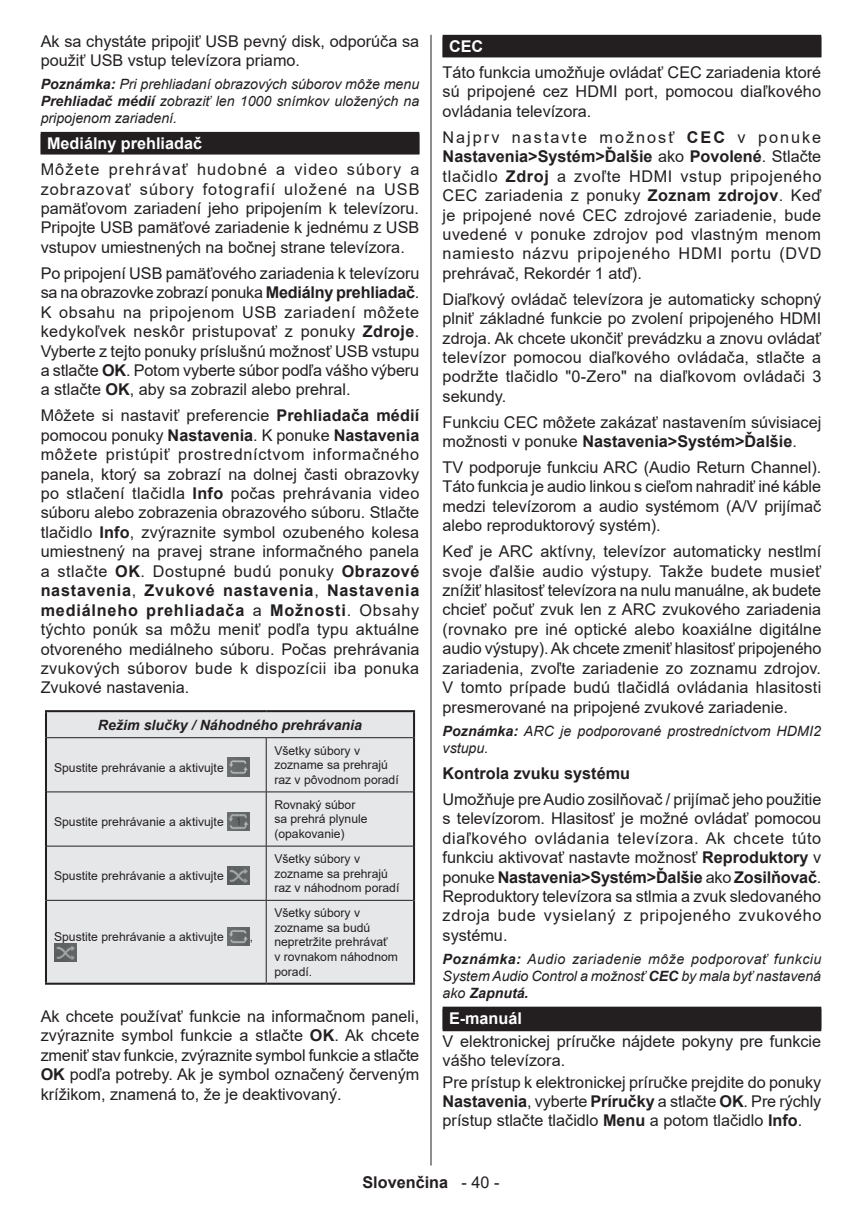
<style>
.page{position:relative;width:862px;height:1212px;background:#fff}
.page>*{position:absolute;margin:0;border:0;box-sizing:border-box;transform-origin:0 0}
.t1{font:16.2px/19.3px "Arial";color:#231f20;text-align:justify}
.t2{font:700 16.2px "Arial";color:#231f20}
.t3{font:700 16.2px "Arial";color:#fff}
.t4{font:italic 14.17px/17.1px "Arial";color:#231f20;text-align:justify}
.t5{font:italic 700 14.17px "Arial";color:#231f20}
.t6{font:12.15px/14.6px "Arial";color:#231f20}
.s1{font-weight:700}
.s2{font-weight:400}
</style>
<div class="page">
<hr style="left:430px;top:35px;width:1px;height:1130px;background:#231f20">
<div style="left:41px;top:132px;width:378px;height:22px;background:#231f20"></div>
<div style="left:47px;top:712px;width:366px;height:271px;background:#e6e7e9"></div>
<hr style="left:45px;top:710px;width:221px;height:2px;background:#231f20">
<hr style="left:45px;top:712px;width:2px;height:26px;background:#231f20">
<hr style="left:266px;top:710px;width:149px;height:2px;background:#231f20">
<hr style="left:45px;top:738px;width:2px;height:54px;background:#231f20">
<hr style="left:413px;top:738px;width:2px;height:54px;background:#231f20">
<hr style="left:45px;top:792px;width:2px;height:54px;background:#231f20">
<hr style="left:413px;top:792px;width:2px;height:54px;background:#231f20">
<hr style="left:45px;top:846px;width:2px;height:54px;background:#231f20">
<hr style="left:413px;top:846px;width:2px;height:54px;background:#231f20">
<hr style="left:45px;top:900px;width:2px;height:83px;background:#231f20">
<hr style="left:413px;top:900px;width:2px;height:83px;background:#231f20">
<hr style="left:45px;top:983px;width:221px;height:2px;background:#231f20">
<hr style="left:266px;top:983px;width:149px;height:2px;background:#231f20">
<hr style="left:47px;top:737px;width:219px;height:1px;background:#231f20">
<hr style="left:266px;top:737px;width:147px;height:1px;background:#231f20">
<hr style="left:266px;top:738px;width:1px;height:54px;background:#231f20">
<hr style="left:47px;top:791px;width:219px;height:1px;background:#231f20">
<hr style="left:266px;top:791px;width:147px;height:1px;background:#231f20">
<hr style="left:266px;top:792px;width:1px;height:54px;background:#231f20">
<hr style="left:47px;top:846px;width:219px;height:1px;background:#231f20">
<hr style="left:413px;top:712px;width:2px;height:26px;background:#231f20">
<hr style="left:266px;top:846px;width:147px;height:1px;background:#231f20">
<hr style="left:266px;top:846px;width:1px;height:54px;background:#231f20">
<hr style="left:47px;top:900px;width:219px;height:1px;background:#231f20">
<hr style="left:266px;top:900px;width:147px;height:1px;background:#231f20">
<hr style="left:266px;top:900px;width:1px;height:83px;background:#231f20">
<img style="left:227px;top:758px;width:23px;height:18px">
<img style="left:227px;top:812px;width:23px;height:19px">
<img style="left:227px;top:866px;width:23px;height:19px">
<img style="left:227px;top:927px;width:23px;height:18px">
<img style="left:54px;top:943px;width:23px;height:19px">
<div style="left:442px;top:35px;width:378px;height:22px;background:#231f20"></div>
<div style="left:442px;top:1007px;width:378px;height:22px;background:#231f20"></div>
<div style="left:442px;top:1009px;width:378px;height:22px;background:#231f20"></div>
<p class="t1" style="left:41px;top:31px;width:380px">Ak sa chystáte pripojiť USB pevný disk, odporúča sa použiť USB vstup televízora priamo.</p>
<p class="t4" style="left:41px;top:76px;width:380px"><span class="s1">Poznámka:</span> Pri prehliadaní obrazových súborov môže menu <span class="s1">Prehliadač médií</span> zobraziť len 1000 snímkov uložených na pripojenom zariadení.</p>
<p class="t3" style="left:47px;top:132px;width:156px">Mediálny prehliadač</p>
<p class="t1" style="left:41px;top:160px;width:380px">Môžete prehrávať hudobné a video súbory a zobrazovať súbory fotografií uložené na USB pamäťovom zariadení jeho pripojením k televízoru.<br>Pripojte USB pamäťové zariadenie k jednému z USB vstupov umiestnených na bočnej strane televízora.</p>
<p class="t1" style="left:41px;top:263px;width:380px">Po pripojení USB pamäťového zariadenia k televízoru sa na obrazovke zobrazí ponuka <span class="s1">Mediálny prehliadač</span>.<br>K obsahu na pripojenom USB zariadení môžete kedykoľvek neskôr pristupovať z ponuky <span class="s1">Zdroje</span>.<br>Vyberte z tejto ponuky príslušnú možnosť USB vstupu a stlačte <span class="s1">OK</span>. Potom vyberte súbor podľa vášho výberu a stlačte <span class="s1">OK</span>, aby sa zobrazil alebo prehral.</p>
<p class="t1" style="left:41px;top:406px;width:380px">Môžete si nastaviť preferencie <span class="s1">Prehliadača médií </span>pomocou ponuky <span class="s1">Nastavenia</span>. K ponuke <span class="s1">Nastavenia </span>môžete pristúpiť prostredníctvom informačného panela, ktorý sa zobrazí na dolnej časti obrazovky po stlačení tlačidla <span class="s1">Info</span> počas prehrávania video súboru alebo zobrazenia obrazového súboru. Stlačte tlačidlo <span class="s1">Info</span>, zvýraznite symbol ozubeného kolesa umiestnený na pravej strane informačného panela a stlačte <span class="s1">OK</span>. Dostupné budú ponuky <span class="s1">Obrazové nastavenia</span>, <span class="s1">Zvukové nastavenia</span>, <span class="s1">Nastavenia mediálneho prehliadača</span> a <span class="s1">Možnosti</span>. Obsahy týchto ponúk sa môžu meniť podľa typu aktuálne otvoreného mediálneho súboru. Počas prehrávania zvukových súborov bude k dispozícii iba ponuka Zvukové nastavenia.</p>
<p class="t5" style="left:98px;top:715px;width:265px">Režim slučky / Náhodného prehrávania</p>
<p class="t6" style="left:54px;top:760px;width:171px">Spustite prehrávanie a aktivujte</p>
<p class="t6" style="left:274px;top:743px;width:126px">Všetky súbory v zozname sa prehrajú raz v pôvodnom poradí</p>
<p class="t6" style="left:54px;top:814px;width:171px">Spustite prehrávanie a aktivujte</p>
<p class="t6" style="left:54px;top:868px;width:171px">Spustite prehrávanie a aktivujte</p>
<p class="t6" style="left:274px;top:797px;width:95px">Rovnaký súbor sa prehrá plynule (opakovanie)</p>
<p class="t6" style="left:274px;top:851px;width:126px">Všetky súbory v zozname sa prehrajú raz v náhodnom poradí</p>
<p class="t6" style="left:274px;top:905px;width:125px">Všetky súbory v zozname sa budú nepretržite prehrávať<br>v rovnakom náhodnom poradí.</p>
<p class="t1" style="left:41px;top:1006px;width:380px">Ak chcete používať funkcie na informačnom paneli, zvýraznite symbol funkcie a stlačte <span class="s1">OK</span>. Ak chcete zmeniť stav funkcie, zvýraznite symbol funkcie a stlačte <span class="s1">OK</span> podľa potreby. Ak je symbol označený červeným krížikom, znamená to, že je deaktivovaný.</p>
<p class="t6" style="left:54px;top:929px;width:171px">Spustite prehrávanie a aktivujte</p>
<p class="t6" style="left:250px;top:929px;width:5px">,</p>
<p class="t3" style="left:448px;top:35px;width:36px">CEC</p>
<p class="t1" style="left:442px;top:63px;width:380px">Táto funkcia umožňuje ovládať CEC zariadenia ktoré sú pripojené cez HDMI port, pomocou diaľkového ovládania televízora.</p>
<p class="t1" style="left:442px;top:127px;width:380px">Najprv nastavte možnosť <span class="s1">CEC</span> v ponuke <span class="s1">Nastavenia&gt;Systém&gt;Ďalšie</span> ako <span class="s1">Povolené</span>. Stlačte tlačidlo <span class="s1">Zdroj</span> a zvoľte HDMI vstup pripojeného CEC zariadenia z ponuky <span class="s1">Zoznam zdrojov</span>. Keď je pripojené nové CEC zdrojové zariadenie, bude uvedené v ponuke zdrojov pod vlastným menom namiesto názvu pripojeného HDMI portu (DVD prehrávač, Rekordér 1 atď).</p>
<p class="t1" style="left:442px;top:289px;width:380px">Diaľkový ovládač televízora je automaticky schopný plniť základné funkcie po zvolení pripojeného HDMI zdroja. Ak chcete ukončiť prevádzku a znovu ovládať televízor pomocou diaľkového ovládača, stlačte a podržte tlačidlo "0-Zero" na diaľkovom ovládači 3 sekundy.</p>
<p class="t1" style="left:442px;top:412px;width:380px">Funkciu CEC môžete zakázať nastavením súvisiacej možnosti v ponuke <span class="s1">Nastavenia&gt;Systém&gt;Ďalšie</span>.</p>
<p class="t1" style="left:442px;top:457px;width:380px">TV podporuje funkciu ARC (Audio Return Channel).<br>Táto funkcia je audio linkou s cieľom nahradiť iné káble medzi televízorom a audio systémom (A/V prijímač alebo reproduktorový systém).</p>
<p class="t1" style="left:442px;top:542px;width:380px">Keď je ARC aktívny, televízor automaticky nestlmí svoje ďalšie audio výstupy. Takže budete musieť znížiť hlasitosť televízora na nulu manuálne, ak budete chcieť počuť zvuk len z ARC zvukového zariadenia (rovnako pre iné optické alebo koaxiálne digitálne audio výstupy). Ak chcete zmeniť hlasitosť pripojeného zariadenia, zvoľte zariadenie zo zoznamu zdrojov.<br>V tomto prípade budú tlačidlá ovládania hlasitosti presmerované na pripojené zvukové zariadenie.</p>
<p class="t4" style="left:442px;top:723px;width:380px"><span class="s1">Poznámka:</span> ARC je podporované prostredníctvom HDMI2 vstupu.</p>
<p class="t2" style="left:442px;top:762px;width:189px">Kontrola zvuku systému</p>
<p class="t1" style="left:442px;top:789px;width:380px">Umožňuje pre Audio zosilňovač / prijímač jeho použitie s televízorom. Hlasitosť je možné ovládať pomocou diaľkového ovládania televízora. Ak chcete túto funkciu aktivovať nastavte možnosť <span class="s1">Reproduktory</span> v ponuke <span class="s1">Nastavenia&gt;Systém&gt;Ďalšie</span> ako <span class="s1">Zosilňovač</span>.<br>Reproduktory televízora sa stlmia a zvuk sledovaného zdroja bude vysielaný z pripojeného zvukového systému.</p>
<p class="t4" style="left:442px;top:951px;width:380px"><span class="s1">Poznámka:</span> Audio zariadenie môže podporovať funkciu System Audio Control a možnosť <span class="s1">CEC</span> by mala byť nastavená ako <span class="s1">Zapnutá.</span></p>
<p class="t3" style="left:448px;top:1007px;width:74px">E-manuál</p>
<p class="t1" style="left:442px;top:1031px;width:380px">V elektronickej príručke nájdete pokyny pre funkcie vášho televízora.</p>
<p class="t1" style="left:442px;top:1072px;width:380px">Pre prístup k elektronickej príručke prejdite do ponuky <span class="s1">Nastavenia</span>, vyberte <span class="s1">Príručky</span> a stlačte <span class="s1">OK</span>. Pre rýchly prístup stlačte tlačidlo <span class="s1">Menu</span> a potom tlačidlo <span class="s1">Info</span>.</p>
<p class="t2" style="left:362px;top:1171px;width:138px">Slovenčina <span class="s2">- 40 -</span></p>
</div>
